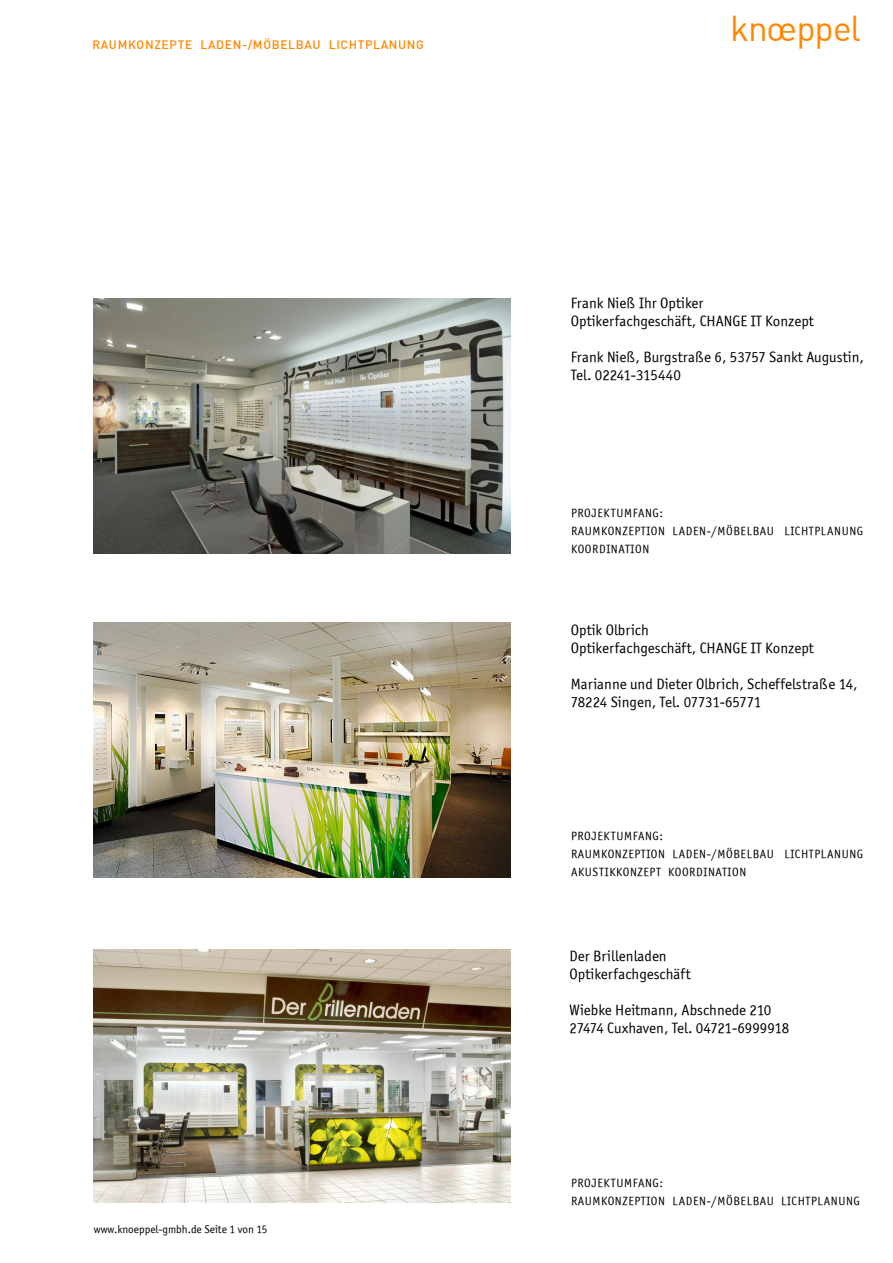
<style>
.page{position:relative;width:893px;height:1263px;background:#fff}
.page>*{position:absolute;margin:0;border:0;box-sizing:border-box;transform-origin:0 0}
.t1{font:35.25px "DIN Alternate";letter-spacing:-.03em;color:#ff8700}
.t2{font:15px/18px "Officina Sans ITCTT Book";color:#000}
.t3{font:12px/18px "Officina Sans ITCTT Book";letter-spacing:.05em;color:#000}
.t4{font:500 12px "DIN";letter-spacing:.055em;color:#ff8700}
.t5{font:11.25px "Officina Sans ITCTT Book";color:#000}
</style>
<div class="page">
<img style="left:94px;top:950px;width:417px;height:252px">
<img style="left:94px;top:622px;width:417px;height:256px">
<img style="left:94px;top:298px;width:417px;height:256px">
<p class="t4" style="left:92px;top:41px;width:333px">RAUMKONZEPTE LADEN-/MÖBELBAU LICHTPLANUNG</p>
<p class="t5" style="left:94px;top:1223px;width:175px">www.knoeppel-gmbh.de Seite 1 von 15</p>
<h1 class="t1" style="left:730px;top:15px;width:132px">knoeppel</h1>
<p class="t2" style="left:571px;top:294px;width:245px">Frank Nieß Ihr Optiker<br>Optikerfachgeschäft, CHANGE IT Konzept</p>
<p class="t2" style="left:571px;top:348px;width:295px">Frank Nieß, Burgstraße 6, 53757 Sankt Augustin,<br>Tel. 02241-315440</p>
<p class="t3" style="left:571px;top:504px;width:294px">PROJEKTUMFANG:<br>RAUMKONZEPTION LADEN-/MÖBELBAU LICHTPLANUNG<br>KOORDINATION</p>
<p class="t2" style="left:571px;top:620px;width:245px">Optik Olbrich<br>Optikerfachgeschäft, CHANGE IT Konzept</p>
<p class="t2" style="left:571px;top:674px;width:288px">Marianne und Dieter Olbrich, Scheffelstraße 14,<br>78224 Singen, Tel. 07731-65771</p>
<p class="t3" style="left:571px;top:827px;width:294px">PROJEKTUMFANG:<br>RAUMKONZEPTION LADEN-/MÖBELBAU LICHTPLANUNG<br>AKUSTIKKONZEPT KOORDINATION</p>
<p class="t2" style="left:570px;top:947px;width:123px">Der Brillenladen<br>Optikerfachgeschäft</p>
<p class="t2" style="left:570px;top:1001px;width:221px">Wiebke Heitmann, Abschnede 210<br>27474 Cuxhaven, Tel. 04721-6999918</p>
<p class="t3" style="left:571px;top:1174px;width:290px">PROJEKTUMFANG:<br>RAUMKONZEPTION LADEN-/MÖBELBAU LICHTPLANUNG</p>
</div>
